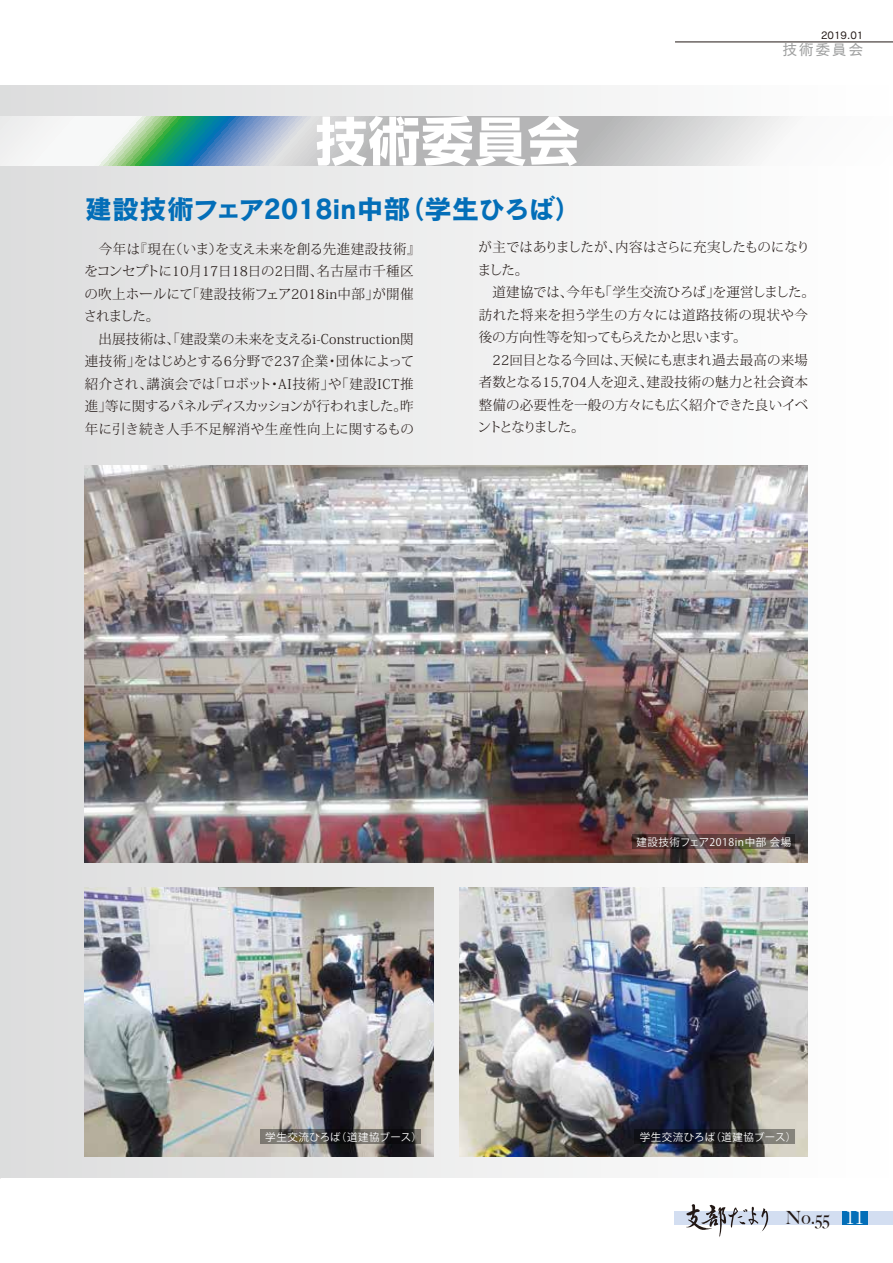
<style>
.page{position:relative;width:893px;height:1263px;background:#fff}
.page>*{position:absolute;margin:0;border:0;box-sizing:border-box;transform-origin:0 0}
.t1{font:700 51.75px "Shin Go Pro";letter-spacing:.025em;color:#fff}
.t2{font:27.3px "Cezanne Pro B";letter-spacing:-.06em;color:#036eb8}
.t3{font:500 18.15px "Big Caslon";color:#221815}
.t4{font:15px "Cezanne Pro M";letter-spacing:.1em;color:#9fa0a0}
.t5{font:300 13.5px/22.5px "Koz Min Pro";letter-spacing:.005em;color:#221815}
.t6{font:10.5px "Koz Go Pro";letter-spacing:.05em;color:#fff}
.t7{font:10.5px "Cezanne Pro M";color:#221815}
.s1{font-family:"Ryumin Pr 6 N";font-weight:400;font-size:18px;color:#fff}
</style>
<div class="page">
<div style="left:0;top:85px;width:893px;height:1093px;background:linear-gradient(to right,#dcdddd,#fff)"></div>
<svg style="left:0;top:116px;width:893px;height:49px"></svg>
<div style="left:675px;top:1211px;width:218px;height:13px;background:#d3def1"></div>
<div style="left:842px;top:1211px;width:25px;height:13px;background:#036eb8"></div>
<svg style="left:686px;top:1204px;width:82px;height:33px"></svg>
<hr style="left:675px;top:42px;width:218px;height:1px;background:#221815">
<img style="left:85px;top:465px;width:723px;height:397px">
<img style="left:85px;top:887px;width:348px;height:270px">
<img style="left:459px;top:887px;width:349px;height:270px">
<svg style="left:632px;top:834px;width:163px;height:15px;background:#55403c"></svg>
<svg style="left:260px;top:1129px;width:161px;height:15px;background:#494845"></svg>
<svg style="left:634px;top:1129px;width:161px;height:15px;background:#2e3035"></svg>
<h1 class="t1" style="left:315px;top:100px;width:265px">技術委員会</h1>
<p class="t7" style="left:821px;top:28px;width:44px">2019.01</p>
<p class="t4" style="left:782px;top:40px;width:82px">技術委員会</p>
<h2 class="t2" style="left:85px;top:191px;width:499px">建設技術フェア2018ｉｎ中部（学生ひろば）</h2>
<p class="t5" style="left:478px;top:236px;width:339px">が主ではありましたが、内容はさらに充実したものになりました。<br>　道建協では、今年も「学生交流ひろば」を運営しました。訪れた将来を担う学生の方々には道路技術の現状や今後の方向性等を知ってもらえたかと思います。<br>　22回目となる今回は、天候にも恵まれ過去最高の来場者数となる15,704人を迎え、建設技術の魅力と社会資本整備の必要性を一般の方々にも広く紹介できた良いイベントとなりました。</p>
<p class="t5" style="left:84px;top:237px;width:338px">　今年は『現在（いま）を支え未来を創る先進建設技術』をコンセプトに10月17日18日の2日間、名古屋市千種区の吹上ホールにて「建設技術フェア2018in中部」が開催されました。<br>　出展技術は、「建設業の未来を支えるi-Construction関連技術」をはじめとする6分野で237企業・団体によって紹介され、講演会では「ロボット・AI技術」や「建設ICT推進」等に関するパネルディスカッションが行われました。昨年に引き続き人手不足解消や生産性向上に関するもの</p>
<p class="t6" style="left:636px;top:835px;width:156px">建設技術フェア2018in中部 会場</p>
<p class="t6" style="left:265px;top:1130px;width:158px">学生交流ひろば（道建協ブース）</p>
<p class="t6" style="left:640px;top:1130px;width:158px">学生交流ひろば（道建協ブース）</p>
<h3 class="t3" style="left:785px;top:1203px;width:80px">No.55 <span class="s1">11</span></h3>
</div>
